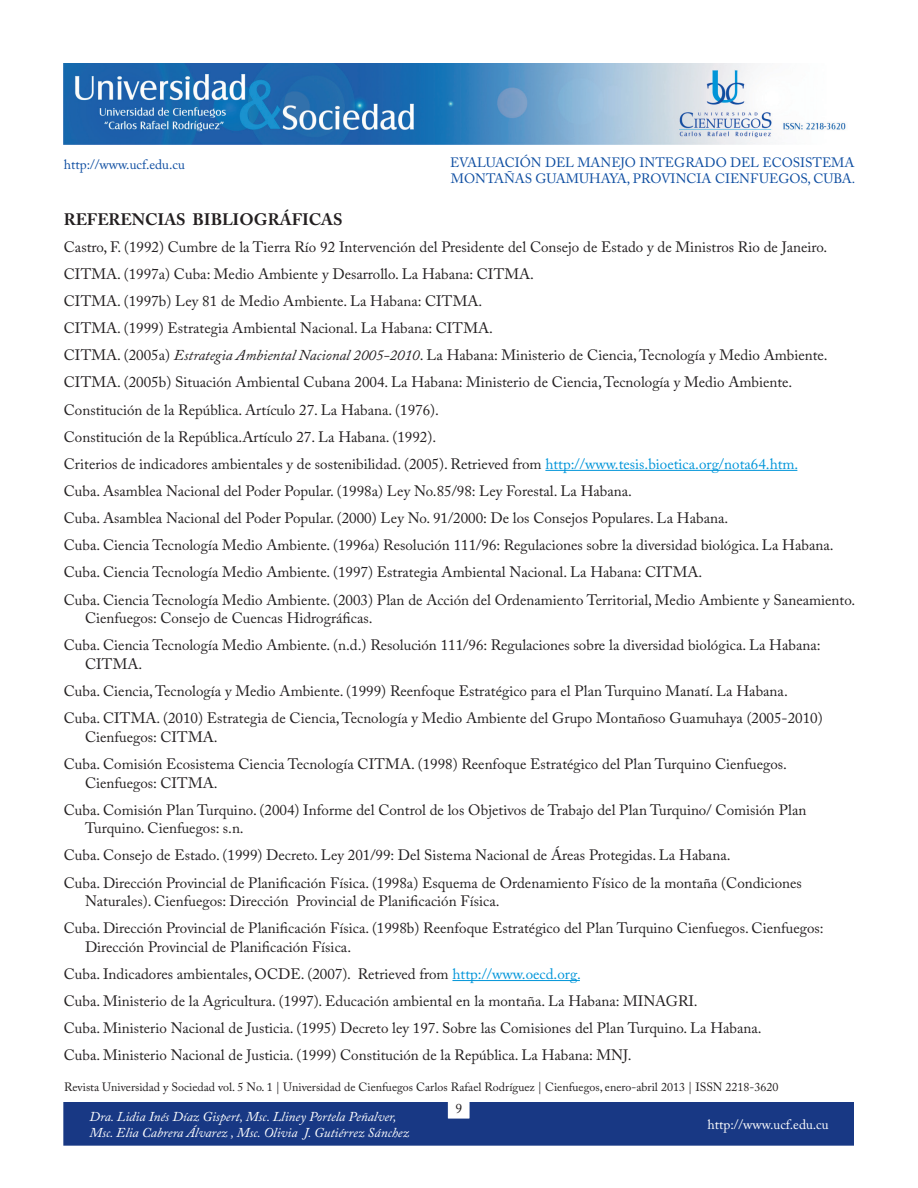
<style>
.page{position:relative;width:918px;height:1188px;background:#fff}
.page>*{position:absolute;margin:0;border:0;box-sizing:border-box;transform-origin:0 0}
.subtítulos{font:700 16.5px "Adobe Caslon Pro";color:#231f20}
.texto_bibliografia{font:15px/18.6px "Adobe Caslon Pro";color:#231f20}
.t1{font:13.5px/16.2px "Adobe Caslon Pro";color:#0d4da1}
.t2{font:italic 13.5px/16.2px "Adobe Caslon Pro";color:#fff}
.t3{font:13.5px "Adobe Caslon Pro";color:#fff}
.t4{font:13.5px "Adobe Caslon Pro";color:#231f20}
.t5{font:12px "Adobe Caslon Pro";color:#231f20}
.s1{font-style:italic}
.s2{color:#0095d9}
</style>
<div class="page">
<img style="left:64px;top:64px;width:782px;height:80px">
<div style="left:64px;top:1103px;width:790px;height:42px;background:#183884"></div>
<hr style="left:545px;top:470px;width:252px;height:1px;background:#0095d9">
<hr style="left:452px;top:980px;width:128px;height:1px;background:#0095d9">
<p class="t1" style="left:450px;top:154px;width:407px">EVALUACIÓN DEL MANEJO INTEGRADO DEL ECOSISTEMA<br>MONTAÑAS GUAMUHAYA, PROVINCIA CIENFUEGOS, CUBA.</p>
<p class="t1" style="left:64px;top:156px;width:123px">http://www.ucf.edu.cu</p>
<p class="subtítulos" style="left:64px;top:209px;width:280px">REFERENCIAS BIBLIOGRÁFICAS</p>
<p class="texto_bibliografia" style="left:64px;top:237px;width:765px">Castro, F. (1992) Cumbre de la Tierra Río 92 Intervención del Presidente del Consejo de Estado y de Ministros Rio de Janeiro.</p>
<p class="texto_bibliografia" style="left:64px;top:265px;width:472px">CITMA. (1997a) Cuba: Medio Ambiente y Desarrollo. La Habana: CITMA.</p>
<p class="texto_bibliografia" style="left:64px;top:292px;width:420px">CITMA. (1997b) Ley 81 de Medio Ambiente. La Habana: CITMA.</p>
<p class="texto_bibliografia" style="left:64px;top:319px;width:431px">CITMA. (1999) Estrategia Ambiental Nacional. La Habana: CITMA.</p>
<p class="texto_bibliografia" style="left:64px;top:346px;width:765px">CITMA. (2005a) <span class="s1">Estrategia Ambiental Nacional 2005-2010</span>. La Habana: Ministerio de Ciencia, Tecnología y Medio Ambiente.</p>
<p class="texto_bibliografia" style="left:64px;top:373px;width:730px">CITMA. (2005b) Situación Ambiental Cubana 2004. La Habana: Ministerio de Ciencia, Tecnología y Medio Ambiente.</p>
<p class="texto_bibliografia" style="left:64px;top:400px;width:377px">Constitución de la República. Artículo 27. La Habana. (1976).</p>
<p class="texto_bibliografia" style="left:64px;top:427px;width:374px">Constitución de la República.Artículo 27. La Habana. (1992).</p>
<p class="texto_bibliografia" style="left:64px;top:454px;width:736px">Criterios de indicadores ambientales y de sostenibilidad. (2005). Retrieved from <span class="s2">http://www.tesis.bioetica.org/nota64.htm.</span></p>
<p class="texto_bibliografia" style="left:64px;top:482px;width:570px">Cuba. Asamblea Nacional del Poder Popular. (1998a) Ley No.85/98: Ley Forestal. La Habana.</p>
<p class="texto_bibliografia" style="left:64px;top:509px;width:666px">Cuba. Asamblea Nacional del Poder Popular. (2000) Ley No. 91/2000: De los Consejos Populares. La Habana.</p>
<p class="texto_bibliografia" style="left:64px;top:536px;width:771px">Cuba. Ciencia Tecnología Medio Ambiente. (1996a) Resolución 111/96: Regulaciones sobre la diversidad biológica. La Habana.</p>
<p class="texto_bibliografia" style="left:64px;top:563px;width:640px">Cuba. Ciencia Tecnología Medio Ambiente. (1997) Estrategia Ambiental Nacional. La Habana: CITMA.</p>
<p class="texto_bibliografia" style="left:85px;top:590px;width:772px;text-indent:-21px">Cuba. Ciencia Tecnología Medio Ambiente. (2003) Plan de Acción del Ordenamiento Territorial, Medio Ambiente y Saneamiento.<br>Cienfuegos: Consejo de Cuencas Hidrográficas.</p>
<p class="texto_bibliografia" style="left:85px;top:636px;width:737px;text-indent:-21px">Cuba. Ciencia Tecnología Medio Ambiente. (n.d.) Resolución 111/96: Regulaciones sobre la diversidad biológica. La Habana:<br>CITMA.</p>
<p class="texto_bibliografia" style="left:64px;top:682px;width:726px">Cuba. Ciencia, Tecnología y Medio Ambiente. (1999) Reenfoque Estratégico para el Plan Turquino Manatí. La Habana.</p>
<p class="texto_bibliografia" style="left:85px;top:709px;width:739px;text-indent:-21px">Cuba. CITMA. (2010) Estrategia de Ciencia, Tecnología y Medio Ambiente del Grupo Montañoso Guamuhaya (2005-2010)<br>Cienfuegos: CITMA.</p>
<p class="texto_bibliografia" style="left:85px;top:754px;width:704px;text-indent:-21px">Cuba. Comisión Ecosistema Ciencia Tecnología CITMA. (1998) Reenfoque Estratégico del Plan Turquino Cienfuegos.<br>Cienfuegos: CITMA.</p>
<p class="texto_bibliografia" style="left:85px;top:800px;width:723px;text-indent:-21px">Cuba. Comisión Plan Turquino. (2004) Informe del Control de los Objetivos de Trabajo del Plan Turquino/ Comisión Plan<br>Turquino. Cienfuegos: s.n.</p>
<p class="texto_bibliografia" style="left:64px;top:846px;width:668px">Cuba. Consejo de Estado. (1999) Decreto. Ley 201/99: Del Sistema Nacional de Áreas Protegidas. La Habana.</p>
<p class="texto_bibliografia" style="left:85px;top:873px;width:718px;text-indent:-21px">Cuba. Dirección Provincial de Planificación Física. (1998a) Esquema de Ordenamiento Físico de la montaña (Condiciones<br>Naturales). Cienfuegos: Dirección Provincial de Planificación Física.</p>
<p class="texto_bibliografia" style="left:85px;top:919px;width:740px;text-indent:-21px">Cuba. Dirección Provincial de Planificación Física. (1998b) Reenfoque Estratégico del Plan Turquino Cienfuegos. Cienfuegos:<br>Dirección Provincial de Planificación Física.</p>
<p class="texto_bibliografia" style="left:64px;top:965px;width:519px">Cuba. Indicadores ambientales, OCDE. (2007). Retrieved from <span class="s2">http://www.oecd.org.</span></p>
<p class="texto_bibliografia" style="left:64px;top:992px;width:636px">Cuba. Ministerio de la Agricultura. (1997). Educación ambiental en la montaña. La Habana: MINAGRI.</p>
<p class="texto_bibliografia" style="left:64px;top:1019px;width:700px">Cuba. Ministerio Nacional de Justicia. (1995) Decreto ley 197. Sobre las Comisiones del Plan Turquino. La Habana.</p>
<p class="texto_bibliografia" style="left:64px;top:1046px;width:569px">Cuba. Ministerio Nacional de Justicia. (1999) Constitución de la República. La Habana: MNJ.</p>
<p class="t5" style="left:64px;top:1079px;width:716px">Revista Universidad y Sociedad vol. 5 No. 1 | Universidad de Cienfuegos Carlos Rafael Rodríguez | Cienfuegos, enero-abril 2013 | ISSN 2218-3620</p>
<p class="t4" style="left:456px;top:1100px;width:8px">9</p>
<p class="t2" style="left:90px;top:1108px;width:321px">Dra. Lidia Inés Díaz Gispert, Msc. Lliney Portela Peñalver,<br>Msc. Elia Cabrera Álvarez , Msc. Olivia J. Gutiérrez Sánchez</p>
<p class="t3" style="left:708px;top:1117px;width:123px">http://www.ucf.edu.cu</p>
</div>
